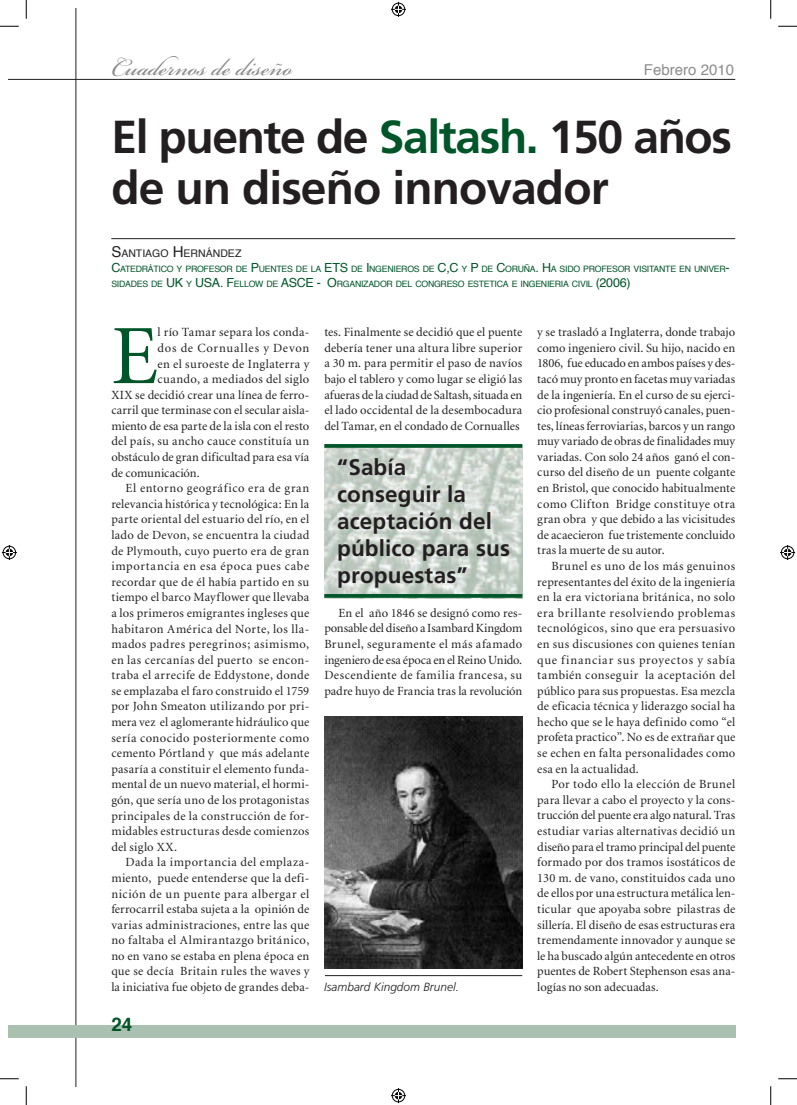
<style>
.page{position:relative;width:797px;height:1105px;background:#fff}
.page>*{position:absolute;margin:0;border:0;box-sizing:border-box;transform-origin:0 0}
.t1{font:84.5px "Minion";color:#005529}
.t2{font:700 46.25px/51.2px "Frutiger";letter-spacing:-.03em;color:#231f20}
.t3{font:37.5px "Bickham Script Pro";color:#8a8c8f}
.t4{font:700 22.5px/27px "Frutiger";letter-spacing:.005em;color:#231f20}
.t5{font:700 18.75px "Helvetica";color:#005529}
.t6{font:15px "Helvetica";color:#8a8c8f}
.t7{font:12.5px/15.6px "Minion";letter-spacing:.02em;color:#231f20;text-align:justify}
.t8{font:12.5px "Minion";letter-spacing:.04em;color:#231f20}
.t9{font:12.5px "Minion";color:#231f20}
.t10{font:12.5px "Minion";letter-spacing:.055em;color:#231f20}
.t11{font:12.5px "Minion";letter-spacing:.05em;color:#231f20}
.t12{font:12.5px "Minion";letter-spacing:.06em;color:#231f20}
.t13{font:12.5px "Minion";letter-spacing:-.005em;color:#231f20}
.t14{font:italic 300 11.88px "Frutiger LT Std";color:#231f20}
.t15{font:10.5px "Helvetica";color:#231f20}
.t16{font:8.75px/15px "Helvetica";letter-spacing:-.03em;color:#005529}
.s1{color:#005529}
.s2{font-size:15px}
.s3{font-size:12.5px}
</style>
<div class="page">
<hr style="left:76px;top:9px;width:1px;height:1078px;background:#231f20">
<hr style="left:9px;top:79px;width:726px;height:1px;background:#231f20">
<div style="left:9px;top:1025px;width:726px;height:13px;background:#aac1b1"></div>
<hr style="left:111px;top:238px;width:624px;height:1px;background:#231f20">
<img style="left:324px;top:717px;width:198px;height:251px">
<hr style="left:325px;top:975px;width:197px;height:1px;background:#231f20">
<img style="left:324px;top:448px;width:198px;height:146px">
<svg style="left:324px;top:444px;width:198px;height:4px"></svg>
<svg style="left:324px;top:594px;width:198px;height:4px"></svg>
<svg style="left:0;top:25px;width:19px;height:2px"></svg>
<svg style="left:778px;top:25px;width:19px;height:2px"></svg>
<svg style="left:0;top:1078px;width:19px;height:1px"></svg>
<svg style="left:778px;top:1078px;width:19px;height:1px"></svg>
<svg style="left:25px;top:0;width:2px;height:19px"></svg>
<svg style="left:25px;top:1086px;width:2px;height:19px"></svg>
<svg style="left:770px;top:0;width:1px;height:19px"></svg>
<svg style="left:770px;top:1086px;width:1px;height:19px"></svg>
<svg style="left:391px;top:2px;width:15px;height:15px"></svg>
<svg style="left:391px;top:1088px;width:15px;height:15px"></svg>
<svg style="left:2px;top:545px;width:15px;height:15px"></svg>
<svg style="left:780px;top:545px;width:15px;height:15px"></svg>
<h3 class="t3" style="left:111px;top:40px;width:182px">Cuadernos de diseño</h3>
<p class="t6" style="left:644px;top:58px;width:92px">Febrero 2010</p>
<h2 class="t2" style="left:111px;top:111px;width:622px">El puente de <span class="s1">Saltash.</span> 150 años de un diseño innovador</h2>
<p class="t15" style="left:111px;top:245px;width:132px"><span class="s2">S</span>ANTIAGO <span class="s2">H</span>ERNÁNDEZ</p>
<p class="t16" style="left:111px;top:261px;width:620px"><span class="s3">C</span>ATEDRÁTICO Y PROFESOR DE <span class="s3">P</span>UENTES DE LA <span class="s3">ETS</span> DE <span class="s3">I</span> NGENIEROS DE <span class="s3">C,C</span> Y <span class="s3">P</span> DE <span class="s3">C</span>ORUÑA<span class="s3">. H</span>A SIDO PROFESOR VISITANTE EN UNIVER<span class="s3">-<br></span>SIDADES DE <span class="s3">U K</span> Y <span class="s3">USA. F</span>ELLOW DE <span class="s3">ASCE - O</span>RGANIZADOR DEL CONGRESO ESTETICA E INGENIERIA CIVIL <span class="s3">(2006)</span></p>
<h1 class="t1" style="left:111px;top:314px;width:48px">E</h1>
<p class="t7" style="left:157px;top:325px;width:153px">l río Tamar separa los conda-</p>
<p class="t7" style="left:537px;top:325px;width:199px">y se trasladó a Inglaterra, donde trabajo como ingeniero civil. Su hijo, nacido en 1806, fue educado en ambos países y des&shy;tacó muy pronto en facetas muy variadas de la ingeniería. En el curso de su ejerci&shy;cio profesional construyó canales, puen&shy;tes, líneas ferroviarias, barcos y un rango muy variado de obras de finalidades muy variadas. Con solo 24 años ganó el con&shy;curso del diseño de un puente colgante en Bristol, que conocido habitualmente como Clifton Bridge constituye otra gran obra y que debido a las vicisitudes de acaecieron fue tristemente concluido tras la muerte de su autor.</p>
<p class="t7" style="left:537px;top:559px;width:199px;text-indent:14px">Brunel es uno de los más genuinos representantes del éxito de la ingeniería en la era victoriana británica, no solo era brillante resolviendo problemas tecnológicos, sino que era persuasivo en sus discusiones con quienes tenían que financiar sus proyectos y sabía también conseguir la aceptación del público para sus propuestas. Esa mezcla de eficacia técnica y liderazgo social ha hecho que se le haya definido como “el profeta practico”. No es de extrañar que se echen en falta personalidades como esa en la actualidad.</p>
<p class="t7" style="left:537px;top:777px;width:199px;text-indent:14px">Por todo ello la elección de Brunel para llevar a cabo el proyecto y la cons&shy;trucción del puente era algo natural. Tras estudiar varias alternativas decidió un diseño para el tramo principal del puente formado por dos tramos isostáticos de 130 m. de vano, constituidos cada uno de ellos por una estructura metálica len&shy;ticular que apoyaba sobre pilastras de sillería. El diseño de esas estructuras era tremendamente innovador y aunque se le ha buscado algún antecedente en otros puentes de Robert Stephenson esas ana-</p>
<p class="t7" style="left:324px;top:325px;width:199px">tes. Finalmente se decidió que el puente debería tener una altura libre superior a 30 m. para permitir el paso de navíos bajo el tablero y como lugar se eligió las afueras de la ciudad de Saltash, situada en el lado occidental de la desembocadura del Tamar, en el condado de Cornualles</p>
<p class="t12" style="left:157px;top:342px;width:153px">dos de Cornualles y Devon</p>
<p class="t7" style="left:157px;top:356px;width:153px">en el suroeste de Inglaterra y</p>
<p class="t7" style="left:157px;top:372px;width:153px">cuando, a mediados del siglo</p>
<p class="t7" style="left:111px;top:387px;width:199px">XIX se decidió crear una línea de ferro-</p>
<p class="t7" style="left:111px;top:403px;width:199px">carril que terminase con el secular aisla-</p>
<p class="t9" style="left:111px;top:420px;width:199px">miento de esa parte de la isla con el resto</p>
<p class="t7" style="left:111px;top:434px;width:199px">del país, su ancho cauce constituía un</p>
<p class="t7" style="left:111px;top:450px;width:199px">obstáculo de gran dificultad para esa vía</p>
<p class="t13" style="left:111px;top:466px;width:90px">de comunicación.</p>
<p class="t11" style="left:125px;top:482px;width:185px">El entorno geográfico era de gran</p>
<p class="t7" style="left:111px;top:496px;width:199px">relevancia histórica y tecnológica: En la</p>
<p class="t7" style="left:111px;top:512px;width:199px">parte oriental del estuario del río, en el</p>
<p class="t7" style="left:111px;top:528px;width:199px">lado de Devon, se encuentra la ciudad</p>
<p class="t7" style="left:111px;top:543px;width:199px">de Plymouth, cuyo puerto era de gran</p>
<p class="t10" style="left:111px;top:560px;width:199px">importancia en esa época pues cabe</p>
<p class="t7" style="left:111px;top:574px;width:199px">recordar que de él había partido en su</p>
<p class="t7" style="left:111px;top:590px;width:199px">tiempo el barco Mayflower que llevaba</p>
<p class="t7" style="left:111px;top:606px;width:199px">a los primeros emigrantes ingleses que</p>
<p class="t7" style="left:111px;top:621px;width:199px">habitaron América del Norte, los lla-</p>
<p class="t7" style="left:111px;top:637px;width:199px">mados padres peregrinos; asimismo,</p>
<p class="t7" style="left:111px;top:652px;width:199px">en las cercanías del puerto se encon-</p>
<p class="t7" style="left:111px;top:668px;width:199px">traba el arrecife de Eddystone, donde</p>
<p class="t7" style="left:111px;top:683px;width:199px">se emplazaba el faro construido el 1759</p>
<p class="t7" style="left:111px;top:699px;width:199px">por John Smeaton utilizando por pri-</p>
<p class="t7" style="left:111px;top:715px;width:199px">mera vez el aglomerante hidráulico que</p>
<p class="t7" style="left:111px;top:730px;width:199px">sería conocido posteriormente como</p>
<p class="t7" style="left:111px;top:746px;width:199px">cemento Pórtland y que más adelante</p>
<p class="t7" style="left:111px;top:761px;width:199px">pasaría a constituir el elemento funda-</p>
<p class="t7" style="left:111px;top:777px;width:199px">mental de un nuevo material, el hormi-</p>
<p class="t7" style="left:111px;top:793px;width:199px">gón, que sería uno de los protagonistas</p>
<p class="t7" style="left:111px;top:808px;width:199px">principales de la construcción de for-</p>
<p class="t7" style="left:111px;top:824px;width:199px">midables estructuras desde comienzos</p>
<p class="t7" style="left:111px;top:839px;width:67px">del siglo XX.</p>
<p class="t8" style="left:125px;top:856px;width:185px">Dada la importancia del emplaza-</p>
<p class="t7" style="left:111px;top:871px;width:199px">miento, puede entenderse que la defi-</p>
<p class="t8" style="left:111px;top:887px;width:199px">nición de un puente para albergar el</p>
<p class="t7" style="left:111px;top:902px;width:199px">ferrocarril estaba sujeta a la opinión de</p>
<p class="t7" style="left:111px;top:917px;width:199px">varias administraciones, entre las que</p>
<p class="t8" style="left:111px;top:934px;width:199px">no faltaba el Almirantazgo británico,</p>
<p class="t7" style="left:111px;top:948px;width:199px">no en vano se estaba en plena época en</p>
<p class="t7" style="left:111px;top:964px;width:199px">que se decía Britain rules the waves y</p>
<p class="t9" style="left:111px;top:981px;width:199px">la iniciativa fue objeto de grandes deba-</p>
<h3 class="t4" style="left:337px;top:453px;width:175px">“Sabía conseguir la aceptación del público para sus propuestas”</h3>
<p class="t7" style="left:324px;top:605px;width:199px;text-indent:14px">En el año 1846 se designó como res&shy;ponsable del diseño a Isambard Kingdom Brunel, seguramente el más afamado ingeniero de esa época en el Reino Unido.<br>Descendiente de familia francesa, su padre huyo de Francia tras la revolución</p>
<p class="t14" style="left:324px;top:980px;width:136px">Isambard Kingdom Brunel.</p>
<p class="t9" style="left:537px;top:981px;width:123px">logías no son adecuadas.</p>
<h3 class="t5" style="left:111px;top:1009px;width:22px">24</h3>
</div>
